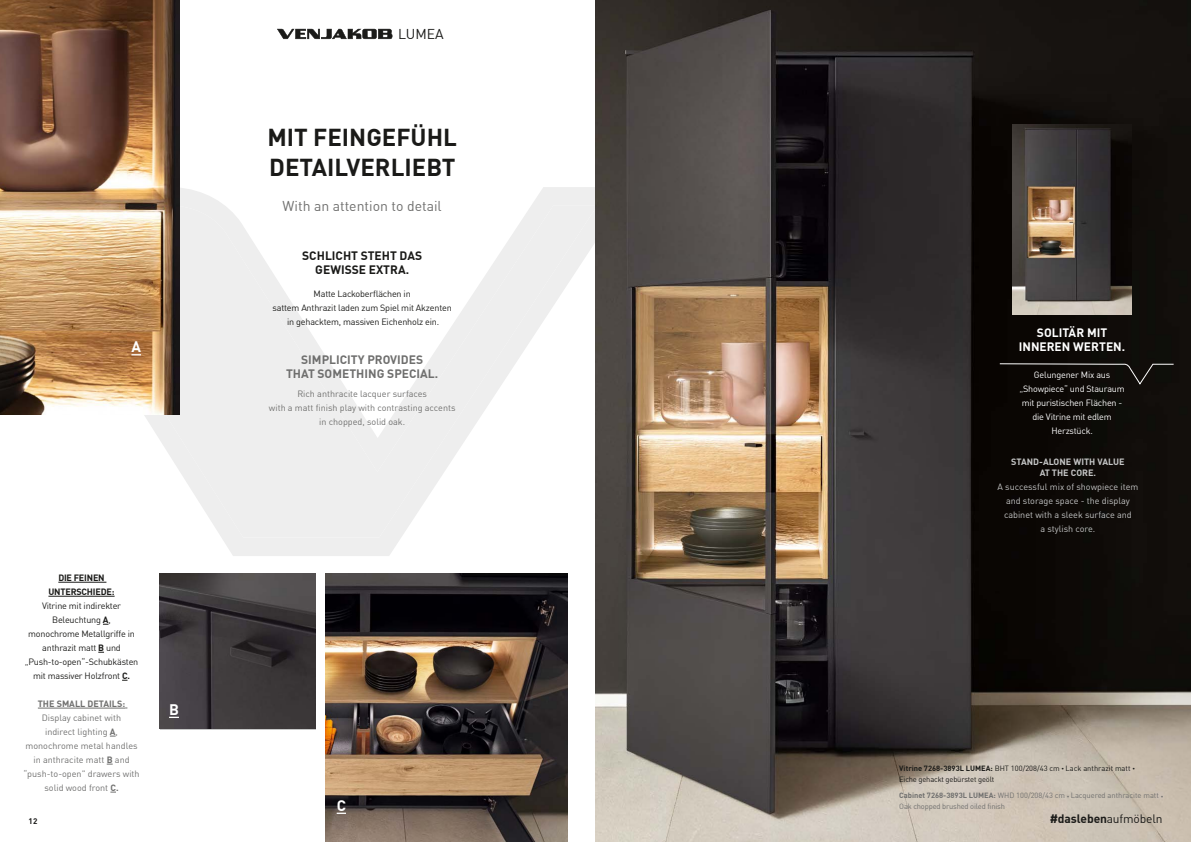
<style>
.page{position:relative;width:1191px;height:842px;background:#fff}
.page>*{position:absolute;margin:0;border:0;box-sizing:border-box;transform-origin:0 0}
.t1{font:700 24px/30px "DIN Offc Pro";color:#1a1a18}
.t2{font:700 15px "DIN Offc Pro";color:#fff}
.t3{font:14px "DIN Offc Pro";color:#6f6f6e}
.t4{font:14px "DIN Offc Pro";color:#1a1a18}
.t5{font:700 12px/14px "DIN Offc Pro";color:#1a1a18;text-align:center}
.t6{font:700 12px/14px "DIN Offc Pro";color:#6f6f6e;text-align:center}
.t7{font:700 12px/14px "DIN Offc Pro";color:#fff;text-align:center}
.t8{font:9px/14px "DIN Offc Pro";letter-spacing:-.02em;color:#1a1a18;text-align:center}
.t9{font:9px/14px "DIN Offc Pro";color:#6f6f6e;text-align:center}
.t10{font:9px/14px "DIN Offc Pro";color:#c5c6c6;text-align:center}
.t11{font:9px/14px "DIN Offc Pro";letter-spacing:-.02em;color:#fff;text-align:center}
.t12{font:700 9px/11px "DIN Offc Pro";color:#c5c6c6;text-align:center}
.t13{font:700 9px/14px "DIN Offc Pro";letter-spacing:-.02em;color:#1a1a18;text-align:center}
.t14{font:700 9px "DIN Offc Pro";color:#6f6f6e}
.t15{font:700 8px "DIN Offc Pro";color:#1a1a18}
.t16{font:7.5px/11px "DIN Offc Pro";letter-spacing:-.01em;color:#6f6f6e}
.t17{font:7.5px/11px "DIN Offc Pro";letter-spacing:-.01em;color:#1a1a18}
.s1{font-weight:700}
.s2{font-size:5px}
.s3{font-weight:400}
</style>
<div class="page">
<svg style="left:144px;top:187px;width:451px;height:369px;fill:#f1f1f1"></svg>
<img style="left:595px;top:0;width:596px;height:842px">
<img style="left:160px;top:574px;width:156px;height:155px">
<img style="left:0;top:0;width:179px;height:415px">
<img style="left:326px;top:574px;width:241px;height:268px">
<hr style="left:58px;top:582px;width:48px;height:1px;background:#1a1a18">
<hr style="left:48px;top:596px;width:67px;height:1px;background:#1a1a18">
<hr style="left:38px;top:708px;width:87px;height:1px;background:#6f6f6e">
<svg style="left:277px;top:29px;width:115px;height:10px"></svg>
<img style="left:1012px;top:125px;width:119px;height:189px">
<svg style="left:999px;top:363px;width:175px;height:22px"></svg>
<h2 class="t2" style="left:131px;top:335px;width:11px">A</h2>
<p class="t13" style="left:48px;top:570px;width:68px">DIE FEINEN<br>UNTERSCHIEDE:</p>
<p class="t8" style="left:25px;top:598px;width:115px">Vitrine mit indirekter<br>Beleuchtung <span class="s1">A</span>,<br>monochrome Metallgriffe in anthrazit matt <span class="s1">B</span> und „Push-to-open“-Schubkästen mit massiver Holzfront <span class="s1">C.</span></p>
<p class="t14" style="left:38px;top:696px;width:89px">THE SMALL DETAILS:</p>
<p class="t9" style="left:23px;top:710px;width:118px">Display cabinet with<br>indirect lighting <span class="s1">A</span>, monochrome metal handles in anthracite matt <span class="s1">B</span> and “push-to-open” drawers with solid wood front <span class="s1">C.</span></p>
<p class="t15" style="left:28px;top:815px;width:11px">12</p>
<h2 class="t2" style="left:169px;top:697px;width:11px">B</h2>
<h3 class="t4" style="left:398px;top:23px;width:47px">LUMEA</h3>
<h1 class="t1" style="left:267px;top:121px;width:191px">MIT FEINGEFÜHL<br>DETAILVERLIEBT</h1>
<h3 class="t3" style="left:282px;top:196px;width:161px">With an attention to detail</h3>
<h3 class="t5" style="left:302px;top:248px;width:121px">SCHLICHT STEHT DAS<br>GEWISSE EXTRA.</h3>
<p class="t8" style="left:273px;top:286px;width:181px">Matte Lackoberflächen in<br>sattem Anthrazit laden zum Spiel mit Akzenten in gehacktem, massiven Eichenholz ein.</p>
<h3 class="t6" style="left:286px;top:352px;width:154px">SIMPLICITY PROVIDES<br>THAT SOMETHING SPECIAL.</h3>
<p class="t9" style="left:269px;top:386px;width:188px">Rich anthracite lacquer surfaces<br>with a matt finish play with contrasting accents in chopped, solid oak.</p>
<h2 class="t2" style="left:337px;top:793px;width:11px">C</h2>
<h3 class="t7" style="left:1019px;top:324px;width:108px">SOLITÄR MIT<br>INNEREN WERTEN.</h3>
<p class="t11" style="left:1019px;top:368px;width:107px">Gelungener Mix aus „Showpiece“ und Stauraum mit puristischen Flächen - die Vitrine mit edlem<br>Herzstück.</p>
<p class="t12" style="left:1011px;top:456px;width:115px">STAND-ALONE WITH VALUE<br>AT THE CORE.</p>
<p class="t10" style="left:997px;top:480px;width:142px">A successful mix of showpiece item and storage space - the display cabinet with a sleek surface and<br>a stylish core.</p>
<p class="t17" style="left:899px;top:762px;width:237px"><span class="s1">Vitrine 7268-3893L LUMEA:</span> BHT 100/208/43 cm <span class="s2">•</span> Lack anthrazit matt <span class="s2">•<br></span>Eiche gehackt gebürstet geölt</p>
<p class="t16" style="left:899px;top:790px;width:266px"><span class="s1">Cabinet 7268-3893L LUMEA:</span> WHD 100/208/43 cm <span class="s2">•</span> Lacquered anthracite matt <span class="s2">•<br></span>Oak chopped brushed oiled finish</p>
<h3 class="t5" style="left:1049px;top:811px;width:114px">#dasleben<span class="s3">aufmöbeln</span></h3>
</div>
